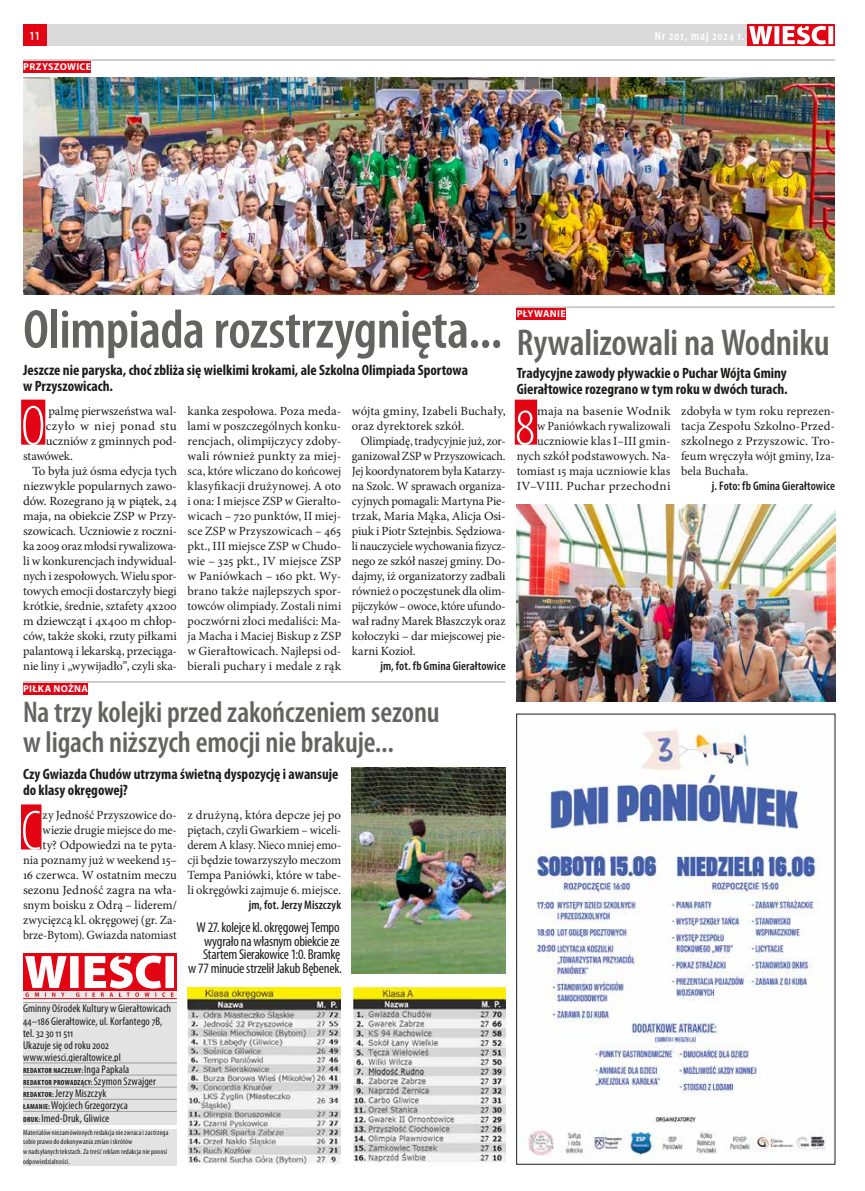
<style>
.page{position:relative;width:865px;height:1191px;background:#fff}
.page>*{position:absolute;margin:0;border:0;box-sizing:border-box;transform-origin:0 0}
.t1{font:300 condensed 57px "Myriad Pro";color:#fff}
.t2{font:600 condensed 55px "Myriad Pro";letter-spacing:-.01em;color:#636362}
.t3{font:600 condensed 37.5px "Myriad Pro";letter-spacing:-.005em;color:#636362}
.t4{font:600 condensed 30px/30px "Myriad Pro";letter-spacing:-.005em;color:#636362}
.t5{font:700 condensed 15px/16.2px "Myriad Pro";color:#1c1c1b}
.t6{font:condensed 14.38px/13.8px "Myriad Pro";letter-spacing:-.02em;color:#1c1c1b;text-align:right}
.t7{font:12.5px/15px "Minion Pro";letter-spacing:-.005em;color:#1c1c1b;text-align:justify}
.t8{font:12.5px/15px "Minion Pro";letter-spacing:-.005em;color:#1c1c1b;text-align:justify;scale:.96 1}
.t9{font:12.5px/15px "Minion Pro";letter-spacing:-.005em;color:#1c1c1b;text-align:right;scale:1.05 1}
.t10{font:12.5px "Minion Pro";letter-spacing:-.005em;color:#1c1c1b;scale:1.04 1}
.t11{font:600 condensed 12.5px "Myriad Pro";letter-spacing:.005em;color:#1c1c1b}
.t12{font:12.5px "Minion Pro";letter-spacing:.03em;color:#1c1c1b;scale:1.05 1}
.t13{font:600 condensed 12.5px "Myriad Pro";letter-spacing:.075em;color:#fff}
.t14{font:condensed 11.25px/12.1px "Myriad Pro";letter-spacing:.01em;color:#1c1c1b}
.t15{font:700 10px "Myriad Pro";letter-spacing:.025em;color:#fff}
.t16{font:condensed 7.5px/9.6px "Myriad Pro";letter-spacing:.02em;color:#1c1c1b}
.t17{font:700 condensed 7.5px/12.1px "Myriad Pro";letter-spacing:.035em;color:#1c1c1b}
.s1{font-weight:400;font-size:11.25px}
.s2{font-weight:700;font-size:7.5px}
</style>
<div class="page">
<div style="left:23px;top:25px;width:811px;height:21px;background:#dadada"></div>
<svg style="left:747px;top:25px;width:87px;height:21px"></svg>
<svg style="left:749px;top:26px;width:84px;height:18px;background:#f3969c"></svg>
<div style="left:23px;top:25px;width:23px;height:21px;background:#e30413"></div>
<div style="left:23px;top:1002px;width:154px;height:16px;background:#e3e3e3"></div>
<hr style="left:23px;top:1002px;width:154px;height:1px;background:#9d9d9c">
<div style="left:23px;top:1016px;width:154px;height:27px;background:#e3e3e3"></div>
<div style="left:23px;top:1040px;width:154px;height:15px;background:#e3e3e3"></div>
<div style="left:23px;top:1052px;width:154px;height:15px;background:#e3e3e3"></div>
<div style="left:23px;top:1062px;width:154px;height:13px;background:#e3e3e3"></div>
<hr style="left:23px;top:1062px;width:154px;height:1px;background:#9d9d9c">
<div style="left:23px;top:1075px;width:154px;height:13px;background:#e3e3e3"></div>
<hr style="left:23px;top:1074px;width:154px;height:1px;background:#9d9d9c">
<div style="left:23px;top:1087px;width:154px;height:13px;background:#e3e3e3"></div>
<hr style="left:23px;top:1087px;width:154px;height:1px;background:#9d9d9c">
<div style="left:23px;top:1099px;width:154px;height:13px;background:#e3e3e3"></div>
<hr style="left:23px;top:1099px;width:154px;height:1px;background:#9d9d9c">
<div style="left:23px;top:1111px;width:154px;height:13px;background:#e3e3e3"></div>
<hr style="left:23px;top:1111px;width:154px;height:1px;background:#9d9d9c">
<div style="left:23px;top:1129px;width:154px;height:36px;background:#e3e3e3"></div>
<svg style="left:23px;top:991px;width:154px;height:7px"></svg>
<div style="left:23px;top:953px;width:154px;height:38px;background:#e30413"></div>
<hr style="left:23px;top:998px;width:154px;height:1px;background:#e30413">
<svg style="left:25px;top:955px;width:149px;height:41px"></svg>
<img style="left:521px;top:728px;width:305px;height:432px">
<div style="left:21px;top:399px;width:24px;height:45px;background:#e30413"></div>
<div style="left:23px;top:683px;width:65px;height:11px;background:#e30413"></div>
<hr style="left:23px;top:681px;width:482px;height:1px;background:#9d9d9c">
<div style="left:21px;top:804px;width:20px;height:45px;background:#e30413"></div>
<img style="left:187px;top:987px;width:153px;height:178px">
<img style="left:353px;top:987px;width:153px;height:178px">
<img style="left:352px;top:767px;width:154px;height:206px">
<div style="left:516px;top:308px;width:49px;height:12px;background:#e30413"></div>
<hr style="left:516px;top:307px;width:319px;height:1px;background:#9d9d9c">
<div style="left:515px;top:399px;width:22px;height:45px;background:#e30413"></div>
<img style="left:516px;top:504px;width:319px;height:198px">
<img style="left:23px;top:78px;width:811px;height:217px">
<div style="left:23px;top:61px;width:68px;height:12px;background:#e30413"></div>
<hr style="left:23px;top:60px;width:812px;height:1px;background:#9d9d9c">
<p class="t13" style="left:29px;top:28px;width:12px">11</p>
<p class="t13" style="left:654px;top:28px;width:91px">Nr 201, maj 2024 r.</p>
<p class="t15" style="left:23px;top:60px;width:69px">PRZYSZOWICE</p>
<h2 class="t2" style="left:23px;top:295px;width:480px">Olimpiada rozstrzygnięta...</h2>
<p class="t5" style="left:23px;top:361px;width:446px">Jeszcze nie paryska, choć zbliża się wielkimi krokami, ale Szkolna Olimpiada Sportowa w Przyszowicach.</p>
<h1 class="t1" style="left:21px;top:392px;width:26px">O</h1>
<p class="t7" style="left:49px;top:403px;width:130px">palmę pierwszeństwa wal-</p>
<p class="t7" style="left:187px;top:403px;width:155px">kanka zespołowa. Poza meda&shy;lami w poszczególnych konku&shy;rencjach, olimpijczycy zdoby&shy;wali również punkty za miej&shy;sca, które wliczano do końcowej klasyfikacji drużynowej. A oto i ona: I miejsce ZSP w Gierałto&shy;wicach – 720 punktów, II miej&shy;sce ZSP w Przyszowicach – 465 pkt., III miejsce ZSP w Chudo&shy;wie – 325 pkt., IV miejsce ZSP w Paniówkach – 160 pkt. Wy&shy;brano także najlepszych spor&shy;towców olimpiady. Zostali nimi poczwórni złoci medaliści: Ma&shy;ja Macha i Maciej Biskup z ZSP w Gierałtowicach. Najlepsi od&shy;bierali puchary i medale z rąk</p>
<p class="t7" style="left:352px;top:403px;width:155px">wójta gminy, Izabeli Buchały, oraz dyrektorek szkół.</p>
<p class="t12" style="left:46px;top:417px;width:126px">czyło w niej ponad stu</p>
<p class="t7" style="left:46px;top:433px;width:132px">uczniów z gminnych pod-</p>
<p class="t7" style="left:23px;top:448px;width:51px">stawówek.</p>
<p class="t10" style="left:32px;top:462px;width:141px">To była już ósma edycja tych</p>
<p class="t10" style="left:23px;top:477px;width:149px">niezwykle popularnych zawo-</p>
<p class="t7" style="left:23px;top:493px;width:155px">dów. Rozegrano ją w piątek, 24</p>
<p class="t10" style="left:23px;top:507px;width:149px">maja, na obiekcie ZSP w Przy-</p>
<p class="t7" style="left:23px;top:523px;width:155px">szowicach. Uczniowie z roczni-</p>
<p class="t7" style="left:23px;top:538px;width:155px">ka 2009 oraz młodsi rywalizowa-</p>
<p class="t7" style="left:23px;top:553px;width:155px">li w konkurencjach indywidual-</p>
<p class="t7" style="left:23px;top:568px;width:155px">nych i zespołowych. Wielu spor-</p>
<p class="t7" style="left:23px;top:583px;width:155px">towych emocji dostarczyły biegi</p>
<p class="t7" style="left:23px;top:598px;width:155px">krótkie, średnie, sztafety 4x200</p>
<p class="t10" style="left:23px;top:612px;width:149px">m dziewcząt i 4x400 m chłop-</p>
<p class="t7" style="left:23px;top:628px;width:155px">ców, także skoki, rzuty piłkami</p>
<p class="t7" style="left:23px;top:643px;width:155px">palantową i lekarską, przeciąga-</p>
<p class="t7" style="left:23px;top:658px;width:155px">nie liny i „wywijadło”, czyli ska-</p>
<p class="t8" style="left:352px;top:433px;width:162px;text-indent:9px">Olimpiadę, tradycyjnie już, zor&shy;ganizował ZSP w Przyszowicach.<br>Jej koordynatorem była Katarzy&shy;na Szolc. W sprawach organiza&shy;cyjnych pomagali: Martyna Pie&shy;trzak, Maria Mąka, Alicja Osi&shy;piuk i Piotr Sztejnbis. Sędziowa&shy;li nauczyciele wychowania fizycz&shy;nego ze szkół naszej gminy. Do&shy;dajmy, iż organizatorzy zadbali również o poczęstunek dla olim&shy;pijczyków – owoce, które ufundo&shy;wał radny Marek Błaszczyk oraz kołoczyki – dar miejscowej pie&shy;karni Kozioł.</p>
<p class="t11" style="left:380px;top:657px;width:127px">jm, fot. fb Gmina Gierałtowice</p>
<p class="t15" style="left:23px;top:682px;width:66px">PIŁKA NOŻNA</p>
<h3 class="t4" style="left:23px;top:696px;width:418px">Na trzy kolejki przed zakończeniem sezonu w ligach niższych emocji nie brakuje...</h3>
<p class="t5" style="left:23px;top:765px;width:317px">Czy Gwiazda Chudów utrzyma świetną dyspozycję i awansuje do klasy okręgowej?</p>
<h1 class="t1" style="left:21px;top:797px;width:22px">C</h1>
<p class="t7" style="left:23px;top:808px;width:155px;text-align:right">zy Jedność Przyszowice do&shy;wiezie drugie miejsce do me-<br>ty? Odpowiedzi na te pyta-<br>nia poznamy już w weekend 15–<br>16 czerwca. W ostatnim meczu sezonu Jedność zagra na wła&shy;snym boisku z Odrą – liderem/ zwycięzcą kl. okręgowej (gr. Za&shy;brze-Bytom). Gwiazda natomiast</p>
<p class="t7" style="left:187px;top:808px;width:155px">z drużyną, która depcze jej po piętach, czyli Gwarkiem – wiceli&shy;derem A klasy. Nieco mniej emo&shy;cji będzie towarzyszyło meczom Tempa Paniówki, które w tabe&shy;li okręgówki zajmuje 6. miejsce.</p>
<p class="t11" style="left:249px;top:897px;width:94px">jm, fot. Jerzy Miszczyk</p>
<p class="t6" style="left:188px;top:920px;width:155px">W 27. kolejce kl. okręgowej Tempo wygrało na własnym obiekcie ze Startem Sierakowice 1:0. Bramkę<br>w 77 minucie strzelił Jakub Bębenek.</p>
<p class="t15" style="left:517px;top:307px;width:50px">PŁYWANIE</p>
<h3 class="t3" style="left:516px;top:319px;width:315px">Rywalizowali na Wodniku</h3>
<p class="t5" style="left:516px;top:364px;width:272px">Tradycyjne zawody pływackie o Puchar Wójta Gminy<br>Gierałtowice rozegrano w tym roku w dwóch turach.</p>
<h1 class="t1" style="left:515px;top:392px;width:22px">8</h1>
<p class="t9" style="left:516px;top:403px;width:148px">maja na basenie Wodnik<br>w Paniówkach rywalizowali uczniowie klas I–III gmin&shy;nych szkół podstawowych. Na&shy;tomiast 15 maja uczniowie klas<br>IV–VIII. Puchar przechodni</p>
<p class="t7" style="left:681px;top:403px;width:155px">zdobyła w tym roku reprezen&shy;tacja Zespołu Szkolno-Przed&shy;szkolnego z Przyszowic. Tro&shy;feum wręczyła wójt gminy, Iza&shy;bela Buchała.</p>
<p class="t11" style="left:711px;top:478px;width:125px">j. Foto: fb Gmina Gierałtowice</p>
<p class="t14" style="left:23px;top:1002px;width:150px">Gminny Ośrodek Kultury w Gierałtowicach<br>44–186 Gierałtowice, ul. Korfantego 7B, tel. 32 30 11 511<br>Ukazuje się od roku 2002 www.wiesci.gieraltowice.pl</p>
<p class="t17" style="left:23px;top:1064px;width:134px">REDAKTOR NACZELNY: <span class="s1">Inga Papkala<br></span>REDAKTOR PROWADZĄCY: <span class="s1">Szymon Szwajger</span></p>
<p class="t14" style="left:23px;top:1087px;width:106px"><span class="s2">REDAKTOR:</span> Jerzy Miszczyk<br><span class="s2">ŁAMANIE:</span> Wojciech Grzegorzyca<br><span class="s2">DRUK:</span> Imed-Druk, Gliwice</p>
<p class="t16" style="left:23px;top:1127px;width:147px">Materialów niezamówionych redakcja nie zwraca i zastrzega sobie prawo do dokonywania zmian i skrótów<br>w nadsyłanych tekstach. Za treść reklam redakcja nie ponosi odpowiedzialności.</p>
</div>
